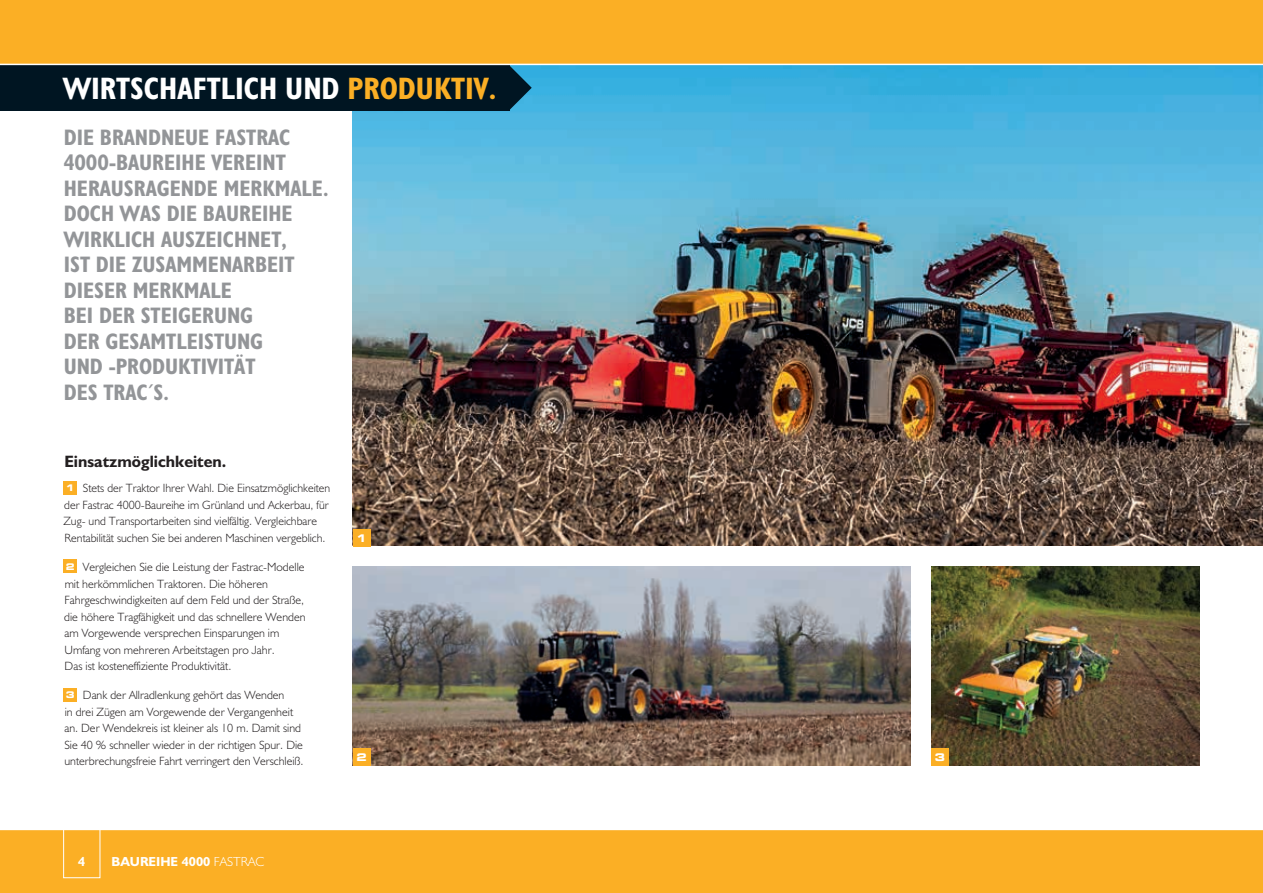
<style>
.page{position:relative;width:1263px;height:893px;background:#fff}
.page>*{position:absolute;margin:0;border:0;box-sizing:border-box;transform-origin:0 0}
.t1{font:31.2px "JCB Bold Condensed";color:#fff}
.t2{font:22.5px/25.5px "JCB Bold Condensed";color:#939598}
.t3{font:16.5px "JCB Bold";color:#231f20}
.t4{font:13.2px "JCB Bold";color:#fff}
.t5{font:12px/16.5px "JCB Light";color:#231f20}
.t6{font:700 expanded 10.5px "Square 721 BT";color:#fff}
.s1{color:#fbaf25}
.s2{font-family:"Square 721 BT";font-weight:700;font-stretch:expanded;font-size:9.15px;color:#fff}
.s3{font-family:"JCB Light"}
</style>
<div class="page">
<img style="left:353px;top:65px;width:910px;height:481px">
<svg style="left:509px;top:65px;width:23px;height:45px"></svg>
<div style="left:0;top:54px;width:509px;height:57px;background:#001522"></div>
<div style="left:0;top:0;width:1263px;height:64px;background:#fbaf25"></div>
<div style="left:0;top:829px;width:1263px;height:64px;background:#fbaf25"></div>
<hr style="left:0;top:829px;width:1263px;height:1px;background:#fff">
<div style="left:64px;top:481px;width:13px;height:13px;background:#fbaf25"></div>
<div style="left:64px;top:560px;width:13px;height:13px;background:#fbaf25"></div>
<div style="left:64px;top:688px;width:13px;height:13px;background:#fbaf25"></div>
<hr style="left:0;top:64px;width:1263px;height:1px;background:#fff">
<div style="left:63px;top:819px;width:37px;height:59px;border:1px solid #fff"></div>
<img style="left:931px;top:567px;width:268px;height:198px">
<img style="left:353px;top:567px;width:557px;height:198px">
<div style="left:931px;top:748px;width:18px;height:17px;background:#fbaf25"></div>
<div style="left:353px;top:748px;width:17px;height:17px;background:#fbaf25"></div>
<div style="left:353px;top:529px;width:17px;height:17px;background:#fbaf25"></div>
<h1 class="t1" style="left:63px;top:69px;width:434px">WIRTSCHAFTLICH UND <span class="s1">PRODUKTIV.</span></h1>
<h2 class="t2" style="left:64px;top:124px;width:266px">DIE BRANDNEUE FASTRAC<br>4000-BAUREIHE VEREINT<br>HERAUSRAGENDE MERKMALE.<br>DOCH WAS DIE BAUREIHE<br>WIRKLICH AUSZEICHNET,<br>IST DIE ZUSAMMENARBEIT<br>DIESER MERKMALE<br>BEI DER STEIGERUNG<br>DER GESAMTLEISTUNG<br>UND -PRODUKTIVITÄT<br>DES TRAC´S.</h2>
<h3 class="t3" style="left:64px;top:451px;width:163px">Einsatzmöglichkeiten.</h3>
<p class="t5" style="left:64px;top:480px;width:268px"><span class="s2">1</span> Stets der Traktor Ihrer Wahl. Die Einsatzmöglichkeiten der Fastrac 4000-Baureihe im Grünland und Ackerbau, für Zug- und Transportarbeiten sind vielfältig. Vergleichbare Rentabilität suchen Sie bei anderen Maschinen vergeblich.</p>
<p class="t5" style="left:64px;top:559px;width:243px"><span class="s2">2</span> Vergleichen Sie die Leistung der Fastrac-Modelle mit herkömmlichen Traktoren. Die höheren Fahrgeschwindigkeiten auf dem Feld und der Straße, die höhere Tragfähigkeit und das schnellere Wenden am Vorgewende versprechen Einsparungen im Umfang von mehreren Arbeitstagen pro Jahr.<br>Das ist kosteneffiziente Produktivität.</p>
<p class="t5" style="left:64px;top:687px;width:241px"><span class="s2">3</span> Dank der Allradlenkung gehört das Wenden<br>in drei Zügen am Vorgewende der Vergangenheit an. Der Wendekreis ist kleiner als 10 m. Damit sind Sie 40 % schneller wieder in der richtigen Spur. Die unterbrechungsfreie Fahrt verringert den Verschleiß.</p>
<p class="t6" style="left:356px;top:531px;width:12px">1</p>
<p class="t6" style="left:356px;top:751px;width:12px">2</p>
<p class="t6" style="left:935px;top:751px;width:12px">3</p>
<p class="t4" style="left:78px;top:853px;width:9px">4</p>
<p class="t4" style="left:112px;top:853px;width:154px">BAUREIHE 4000 <span class="s3">FASTRAC</span></p>
</div>
